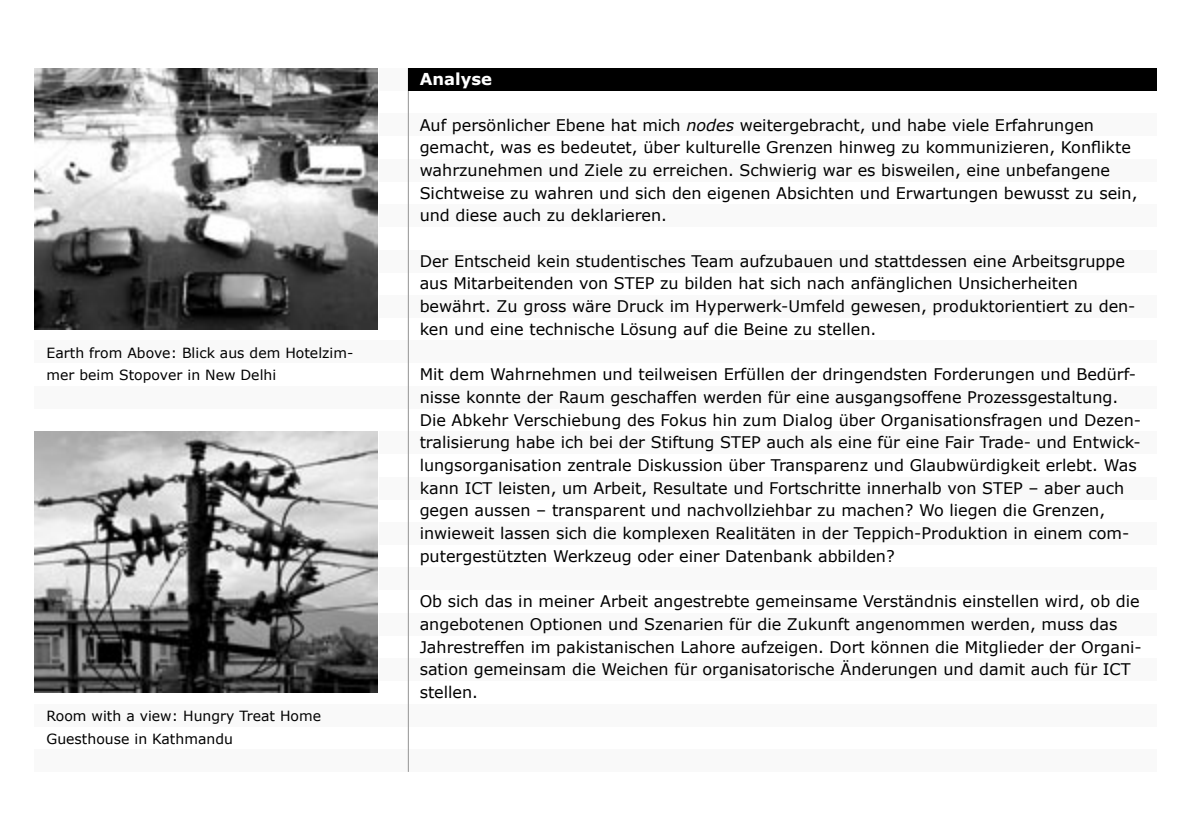
<style>
.page{position:relative;width:1191px;height:840px;background:#fff}
.page>*{position:absolute;margin:0;border:0;box-sizing:border-box;transform-origin:0 0}
.kapitelheadline_white{font:700 16.4px "Verdana";color:#fff}
.body{font:16px/22.6px "Verdana";color:#000}
.bildlegende{font:14px/22.6px "Verdana";color:#000}
.s1{font-style:italic}
</style>
<div class="page">
<div style="left:34px;top:68px;width:1123px;height:23px;background:#f9f9f9"></div>
<div style="left:34px;top:113px;width:1123px;height:23px;background:#f9f9f9"></div>
<div style="left:34px;top:159px;width:1123px;height:22px;background:#f9f9f9"></div>
<div style="left:34px;top:204px;width:1123px;height:23px;background:#f9f9f9"></div>
<div style="left:34px;top:249px;width:1123px;height:23px;background:#f9f9f9"></div>
<div style="left:34px;top:295px;width:1123px;height:22px;background:#f9f9f9"></div>
<div style="left:34px;top:340px;width:1123px;height:23px;background:#f9f9f9"></div>
<div style="left:34px;top:386px;width:1123px;height:22px;background:#f9f9f9"></div>
<div style="left:34px;top:431px;width:1123px;height:23px;background:#f9f9f9"></div>
<div style="left:34px;top:476px;width:1123px;height:23px;background:#f9f9f9"></div>
<div style="left:34px;top:522px;width:1123px;height:22px;background:#f9f9f9"></div>
<div style="left:34px;top:567px;width:1123px;height:23px;background:#f9f9f9"></div>
<div style="left:34px;top:612px;width:1123px;height:23px;background:#f9f9f9"></div>
<div style="left:34px;top:658px;width:1123px;height:22px;background:#f9f9f9"></div>
<div style="left:34px;top:703px;width:1123px;height:23px;background:#f9f9f9"></div>
<div style="left:34px;top:748px;width:1123px;height:23px;background:#f9f9f9"></div>
<hr style="left:408px;top:68px;width:1px;height:703px;background:#939393">
<div style="left:408px;top:68px;width:749px;height:23px;background:#000"></div>
<img style="left:34px;top:431px;width:343px;height:261px">
<img style="left:34px;top:68px;width:343px;height:261px">
<p class="bildlegende" style="left:46px;top:340px;width:308px">Earth from Above: Blick aus dem Hotelzim&shy;mer beim Stopover in New Delhi</p>
<p class="bildlegende" style="left:46px;top:703px;width:276px">Room with a view: Hungry Treat Home<br>Guesthouse in Kathmandu</p>
<p class="kapitelheadline_white" style="left:420px;top:69px;width:74px">Analyse</p>
<p class="body" style="left:420px;top:113px;width:719px">Auf persönlicher Ebene hat mich <span class="s1">nodes</span> weitergebracht, und habe viele Erfahrungen gemacht, was es bedeutet, über kulturelle Grenzen hinweg zu kommunizieren, Konflikte wahrzunehmen und Ziele zu erreichen. Schwierig war es bisweilen, eine unbefangene Sichtweise zu wahren und sich den eigenen Absichten und Erwartungen bewusst zu sein, und diese auch zu deklarieren.</p>
<p class="body" style="left:420px;top:249px;width:717px">Der Entscheid kein studentisches Team aufzubauen und stattdessen eine Arbeitsgruppe aus Mitarbeitenden von STEP zu bilden hat sich nach anfänglichen Unsicherheiten bewährt. Zu gross wäre Druck im Hyperwerk-Umfeld gewesen, produktorientiert zu den&shy;ken und eine technische Lösung auf die Beine zu stellen.</p>
<p class="body" style="left:420px;top:362px;width:723px">Mit dem Wahrnehmen und teilweisen Erfüllen der dringendsten Forderungen und Bedürf&shy;nisse konnte der Raum geschaffen werden für eine ausgangsoffene Prozessgestaltung.<br>Die Abkehr Verschiebung des Fokus hin zum Dialog über Organisationsfragen und Dezen&shy;tralisierung habe ich bei der Stiftung STEP auch als eine für eine Fair Trade- und Entwick&shy;lungsorganisation zentrale Diskussion über Transparenz und Glaubwürdigkeit erlebt. Was kann ICT leisten, um Arbeit, Resultate und Fortschritte innerhalb von STEP – aber auch gegen aussen – transparent und nachvollziehbar zu machen? Wo liegen die Grenzen, inwieweit lassen sich die komplexen Realitäten in der Teppich-Produktion in einem com&shy;putergestützten Werkzeug oder einer Datenbank abbilden?</p>
<p class="body" style="left:420px;top:589px;width:723px">Ob sich das in meiner Arbeit angestrebte gemeinsame Verständnis einstellen wird, ob die angebotenen Optionen und Szenarien für die Zukunft angenommen werden, muss das Jahrestreffen im pakistanischen Lahore aufzeigen. Dort können die Mitglieder der Organi&shy;sation gemeinsam die Weichen für organisatorische Änderungen und damit auch für ICT stellen.</p>
</div>
